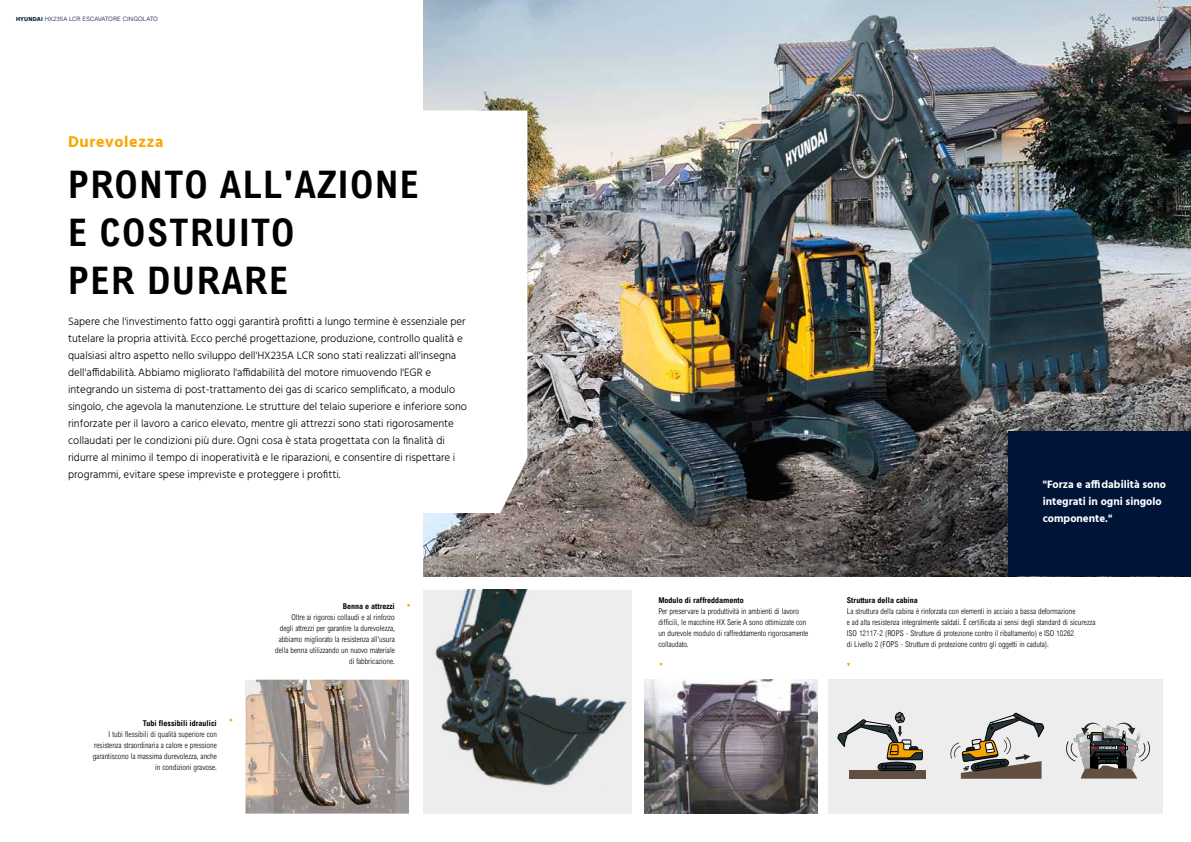
<style>
.page{position:relative;width:1191px;height:842px;background:#fff}
.page>*{position:absolute;margin:0;border:0;box-sizing:border-box;transform-origin:0 0}
.t1{font:700 condensed 38px/48px "Arial";letter-spacing:.04em;color:#000}
.t2{font:700 16px "Hind";letter-spacing:.04em;color:#f7a600}
.t3{font:300 11px/17px "Hind";color:#000}
.t4{font:700 11px/17px "Hind";color:#fff}
.t5{font:300 condensed 8px/11px "Arial";color:#000;text-align:right}
.t6{font:700 condensed 8px "Arial";color:#000}
.t7{font:300 6px "Arial";letter-spacing:.02em;color:#001437}
.s1{font-family:"Hind";font-weight:700}
</style>
<div class="page">
<img style="left:246px;top:680px;width:163px;height:133px">
<img style="left:423px;top:0;width:768px;height:576px">
<div style="left:1008px;top:432px;width:183px;height:144px;background:#001437"></div>
<svg style="left:423px;top:110px;width:104px;height:403px"></svg>
<img style="left:645px;top:680px;width:172px;height:133px">
<img style="left:423px;top:590px;width:208px;height:224px">
<div style="left:828px;top:679px;width:334px;height:135px;background:#ededed"></div>
<div style="left:849px;top:770px;width:76px;height:9px;background:#634e42"></div>
<svg style="left:837px;top:712px;width:86px;height:59px"></svg>
<svg style="left:950px;top:712px;width:94px;height:67px"></svg>
<svg style="left:1066px;top:723px;width:84px;height:55px"></svg>
<p class="t7" style="left:16px;top:15px;width:143px"><span class="s1">HYUNDAI</span> HX235A LCR ESCAVATORE CINGOLATO</p>
<p class="t7" style="left:1132px;top:15px;width:46px">HX235A LCR <span class="s1">7</span></p>
<h2 class="t2" style="left:68px;top:132px;width:97px">Durevolezza</h2>
<h1 class="t1" style="left:68px;top:160px;width:352px">PRONTO ALL'AZIONE<br>E COSTRUITO<br>PER DURARE</h1>
<p class="t3" style="left:68px;top:313px;width:400px">Sapere che l'investimento fatto oggi garantirà profitti a lungo termine è essenziale per tutelare la propria attività. Ecco perché progettazione, produzione, controllo qualità e qualsiasi altro aspetto nello sviluppo dell'HX235A LCR sono stati realizzati all'insegna dell'affidabilità. Abbiamo migliorato l'affidabilità del motore rimuovendo l'EGR e integrando un sistema di post-trattamento dei gas di scarico semplificato, a modulo singolo, che agevola la manutenzione. Le strutture del telaio superiore e inferiore sono rinforzate per il lavoro a carico elevato, mentre gli attrezzi sono stati rigorosamente collaudati per le condizioni più dure. Ogni cosa è stata progettata con la finalità di ridurre al minimo il tempo di inoperatività e le riparazioni, e consentire di rispettare i programmi, evitare spese impreviste e proteggere i profitti.</p>
<p class="t6" style="left:143px;top:718px;width:76px">Tubi flessibili idraulici</p>
<p class="t5" style="left:93px;top:728px;width:125px">I tubi flessibili di qualità superiore con resistenza straordinaria a calore e pressione garantiscono la massima durevolezza, anche in condizioni gravose.</p>
<p class="t6" style="left:343px;top:602px;width:53px">Benna e attrezzi</p>
<p class="t5" style="left:275px;top:612px;width:121px">Oltre ai rigorosi collaudi e al rinforzo<br>degli attrezzi per garantire la durevolezza, abbiamo migliorato la resistenza all'usura della benna utilizzando un nuovo materiale di fabbricazione.</p>
<p class="t6" style="left:658px;top:596px;width:87px">Modulo di raffreddamento</p>
<p class="t5" style="left:658px;top:606px;width:151px;text-align:left">Per preservare la produttività in ambienti di lavoro difficili, le macchine HX Serie A sono ottimizzate con un durevole modulo di raffreddamento rigorosamente collaudato.</p>
<p class="t4" style="left:1042px;top:475px;width:125px">"Forza e affidabilità sono integrati in ogni singolo componente."</p>
<p class="t6" style="left:847px;top:596px;width:72px">Struttura della cabina</p>
<p class="t5" style="left:847px;top:606px;width:250px;text-align:left">La struttura della cabina è rinforzata con elementi in acciaio a bassa deformazione<br>e ad alta resistenza integralmente saldati. È certificata ai sensi degli standard di sicurezza ISO 12117-2 (ROPS - Strutture di protezione contro il ribaltamento) e ISO 10262<br>di Livello 2 (FOPS - Strutture di protezione contro gli oggetti in caduta).</p>
</div>
